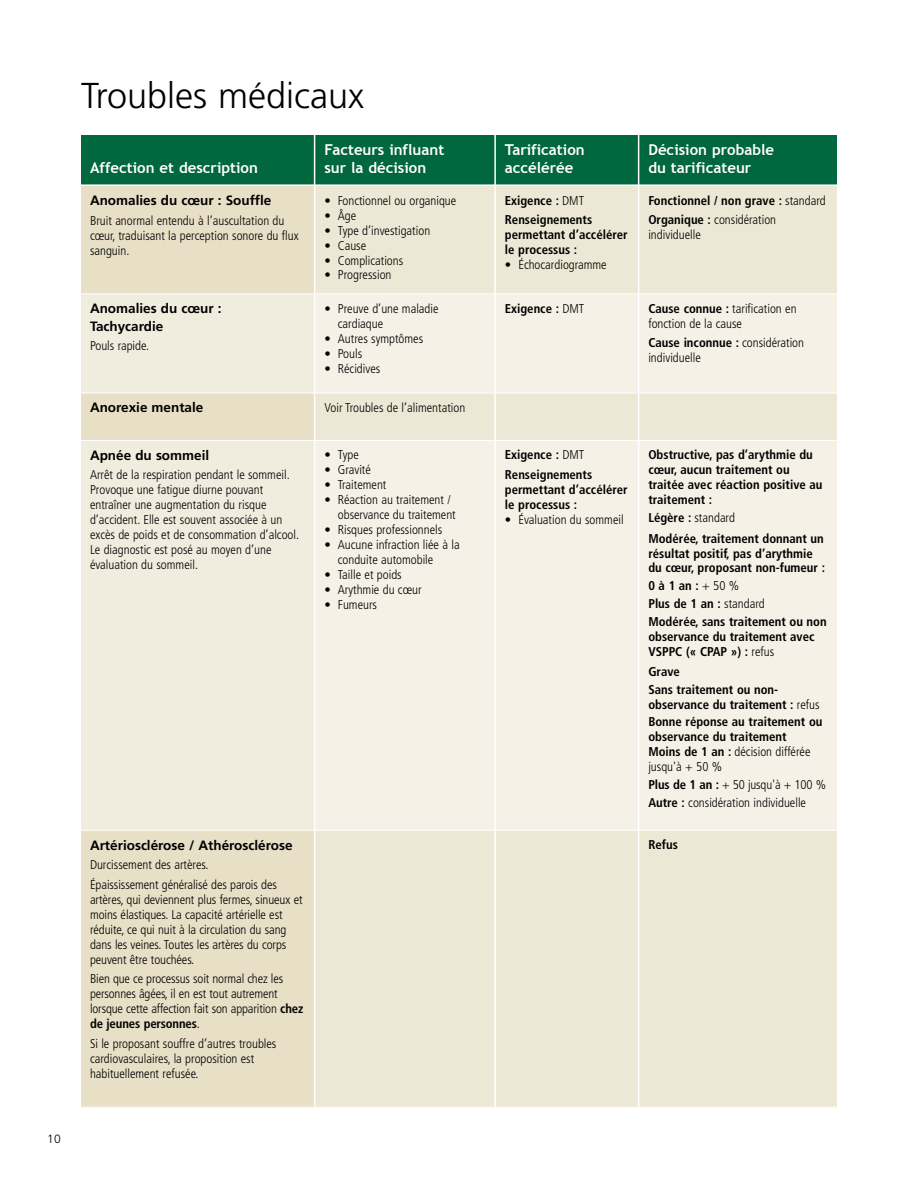
<style>
.page{position:relative;width:918px;height:1188px;background:#fff}
.page>*{position:absolute;margin:0;border:0;box-sizing:border-box;transform-origin:0 0}
.t1{font:300 36px "Frutiger";color:#000}
.t2{font:700 15px/18px "Trebuchet MS";color:#fff}
.t3{font:700 13.5px/17.2px "Frutiger";color:#000}
.t4{font:300 condensed 12.75px/15px "Frutiger";color:#000}
.t5{font:700 condensed 12.75px/15px "Frutiger";color:#000}
.t6{font:300 12px "Frutiger";color:#000}
.s1{font-weight:300}
.s2{font-weight:700}
</style>
<div class="page">
<div style="left:81px;top:135px;width:234px;height:50px;background:#00673e"></div>
<div style="left:315px;top:135px;width:180px;height:50px;background:#00673e"></div>
<div style="left:495px;top:135px;width:144px;height:50px;background:#00673e"></div>
<div style="left:639px;top:135px;width:198px;height:50px;background:#00673e"></div>
<div style="left:81px;top:185px;width:234px;height:109px;background:#e7dfc6"></div>
<div style="left:315px;top:185px;width:180px;height:109px;background:#ede8d5"></div>
<div style="left:495px;top:185px;width:144px;height:109px;background:#ede8d5"></div>
<div style="left:639px;top:185px;width:198px;height:109px;background:#ede8d5"></div>
<div style="left:81px;top:294px;width:233px;height:99px;background:#f0ecde"></div>
<div style="left:315px;top:294px;width:179px;height:99px;background:#f5f1e7"></div>
<div style="left:496px;top:294px;width:142px;height:99px;background:#f5f1e7"></div>
<div style="left:639px;top:294px;width:198px;height:99px;background:#f5f1e7"></div>
<div style="left:81px;top:393px;width:234px;height:47px;background:#e7dfc6"></div>
<div style="left:315px;top:393px;width:180px;height:47px;background:#ede8d5"></div>
<div style="left:495px;top:393px;width:144px;height:47px;background:#ede8d5"></div>
<div style="left:639px;top:393px;width:198px;height:47px;background:#ede8d5"></div>
<div style="left:81px;top:441px;width:233px;height:389px;background:#f0ecde"></div>
<div style="left:315px;top:441px;width:179px;height:389px;background:#f5f1e7"></div>
<div style="left:496px;top:441px;width:142px;height:389px;background:#f5f1e7"></div>
<div style="left:639px;top:441px;width:198px;height:389px;background:#f5f1e7"></div>
<div style="left:81px;top:830px;width:234px;height:278px;background:#e7dfc6"></div>
<div style="left:315px;top:830px;width:180px;height:278px;background:#ede8d5"></div>
<div style="left:495px;top:830px;width:144px;height:278px;background:#ede8d5"></div>
<div style="left:639px;top:830px;width:198px;height:278px;background:#ede8d5"></div>
<hr style="left:314px;top:135px;width:1px;height:973px;background:#fff">
<hr style="left:494px;top:135px;width:2px;height:973px;background:#fff">
<hr style="left:638px;top:135px;width:1px;height:973px;background:#fff">
<hr style="left:81px;top:184px;width:756px;height:2px;background:#fff">
<hr style="left:81px;top:293px;width:756px;height:1px;background:#fff">
<hr style="left:81px;top:393px;width:756px;height:1px;background:#fff">
<hr style="left:81px;top:830px;width:756px;height:1px;background:#fff">
<hr style="left:81px;top:1107px;width:756px;height:1px;background:#fff">
<h1 class="t1" style="left:81px;top:75px;width:285px">Troubles médicaux</h1>
<p class="t2" style="left:90px;top:159px;width:170px">Affection et description</p>
<p class="t3" style="left:90px;top:192px;width:183px">Anomalies du cœur : Souffle</p>
<p class="t4" style="left:90px;top:213px;width:210px">Bruit anormal entendu à l’auscultation du cœur, traduisant la perception sonore du flux sanguin.</p>
<p class="t3" style="left:90px;top:300px;width:133px">Anomalies du cœur :<br>Tachycardie</p>
<p class="t4" style="left:90px;top:338px;width:61px">Pouls rapide.</p>
<p class="t2" style="left:324px;top:141px;width:121px">Facteurs influant sur la décision</p>
<p class="t2" style="left:505px;top:141px;width:81px">Tarification accélérée</p>
<p class="t2" style="left:648px;top:141px;width:127px">Décision probable du tarificateur</p>
<p class="t4" style="left:324px;top:193px;width:133px">• Fonctionnel ou organique</p>
<p class="t4" style="left:324px;top:208px;width:33px">• Âge</p>
<p class="t4" style="left:324px;top:223px;width:107px">• Type d’investigation</p>
<p class="t4" style="left:324px;top:238px;width:43px">• Cause</p>
<p class="t4" style="left:324px;top:253px;width:80px">• Complications</p>
<p class="t4" style="left:324px;top:268px;width:69px">• Progression</p>
<p class="t4" style="left:338px;top:301px;width:102px;text-indent:-14px">• Preuve d’une maladie cardiaque</p>
<p class="t4" style="left:324px;top:331px;width:100px">• Autres symptômes</p>
<p class="t4" style="left:324px;top:346px;width:39px">• Pouls</p>
<p class="t4" style="left:324px;top:361px;width:58px">• Récidives</p>
<p class="t5" style="left:505px;top:190px;width:89px;line-height:19.5px">Exigence : <span class="s1">DMT<br></span>Renseignements</p>
<p class="t5" style="left:505px;top:227px;width:124px">permettant d’accélérer le processus :</p>
<p class="t4" style="left:505px;top:257px;width:103px">• Échocardiogramme</p>
<p class="t5" style="left:648px;top:190px;width:179px;line-height:19.5px">Fonctionnel / non grave : <span class="s1">standard<br></span>Organique : <span class="s1">considération</span></p>
<p class="t4" style="left:648px;top:227px;width:54px">individuelle</p>
<p class="t5" style="left:505px;top:301px;width:81px">Exigence : <span class="s1">DMT</span></p>
<p class="t4" style="left:648px;top:301px;width:150px"><span class="s2">Cause connue :</span> tarification en fonction de la cause</p>
<p class="t4" style="left:648px;top:336px;width:157px"><span class="s2">Cause inconnue :</span> considération individuelle</p>
<p class="t3" style="left:90px;top:399px;width:115px">Anorexie mentale</p>
<p class="t4" style="left:324px;top:400px;width:142px">Voir Troubles de l’alimentation</p>
<p class="t3" style="left:90px;top:447px;width:121px">Apnée du sommeil</p>
<p class="t4" style="left:90px;top:468px;width:211px">Arrêt de la respiration pendant le sommeil.<br>Provoque une fatigue diurne pouvant entraîner une augmentation du risque d’accident. Elle est souvent associée à un excès de poids et de consommation d’alcool.<br>Le diagnostic est posé au moyen d’une évaluation du sommeil.</p>
<p class="t4" style="left:324px;top:448px;width:36px">• Type</p>
<p class="t4" style="left:324px;top:463px;width:48px">• Gravité</p>
<p class="t4" style="left:324px;top:478px;width:64px">• Traitement</p>
<p class="t4" style="left:338px;top:493px;width:120px;text-indent:-14px">• Réaction au traitement / observance du traitement</p>
<p class="t4" style="left:324px;top:523px;width:119px">• Risques professionnels</p>
<p class="t4" style="left:338px;top:538px;width:123px;text-indent:-14px">• Aucune infraction liée à la conduite automobile</p>
<p class="t4" style="left:324px;top:568px;width:79px">• Taille et poids</p>
<p class="t4" style="left:324px;top:583px;width:99px">• Arythmie du cœur</p>
<p class="t4" style="left:324px;top:598px;width:54px">• Fumeurs</p>
<p class="t3" style="left:90px;top:836px;width:204px">Artériosclérose / Athérosclérose</p>
<p class="t4" style="left:90px;top:855px;width:188px;line-height:19.5px">Durcissement des artères.<br>Épaississement généralisé des parois des</p>
<p class="t4" style="left:90px;top:892px;width:214px">artères, qui deviennent plus fermes, sinueux et moins élastiques. La capacité artérielle est réduite, ce qui nuit à la circulation du sang dans les veines. Toutes les artères du corps peuvent être touchées.</p>
<p class="t4" style="left:90px;top:972px;width:215px">Bien que ce processus soit normal chez les personnes âgées, il en est tout autrement lorsque cette affection fait son apparition <span class="s2">chez de jeunes personnes</span>.</p>
<p class="t4" style="left:90px;top:1036px;width:188px">Si le proposant souffre d’autres troubles cardiovasculaires, la proposition est habituellement refusée.</p>
<p class="t5" style="left:505px;top:445px;width:89px;line-height:19.5px">Exigence : <span class="s1">DMT<br></span>Renseignements</p>
<p class="t5" style="left:505px;top:482px;width:124px">permettant d’accélérer le processus :</p>
<p class="t4" style="left:505px;top:512px;width:120px">• Évaluation du sommeil</p>
<p class="t5" style="left:648px;top:448px;width:176px">Obstructive, pas d’arythmie du cœur, aucun traitement ou traitée avec réaction positive au traitement :</p>
<p class="t5" style="left:648px;top:508px;width:177px;line-height:20.4px">Légère : <span class="s1">standard<br></span>Modérée, traitement donnant un</p>
<p class="t5" style="left:648px;top:546px;width:178px">résultat positif, pas d’arythmie du cœur, proposant non-fumeur :</p>
<p class="t5" style="left:648px;top:577px;width:180px;line-height:17.7px">0 à 1 an : <span class="s1">+ 50 %<br></span>Plus de 1 an : <span class="s1">standard<br></span>Modérée, sans traitement ou non</p>
<p class="t5" style="left:648px;top:629px;width:168px">observance du traitement avec<br>VSPPC (« CPAP ») : <span class="s1">refus</span></p>
<p class="t5" style="left:648px;top:663px;width:131px;line-height:17.7px">Grave<br>Sans traitement ou non-</p>
<p class="t5" style="left:648px;top:695px;width:176px;line-height:17.7px">observance du traitement : <span class="s1">refus<br></span>Bonne réponse au traitement ou</p>
<p class="t5" style="left:648px;top:729px;width:164px">observance du traitement<br>Moins de 1 an : <span class="s1">décision différée jusqu'à + 50 %</span></p>
<p class="t4" style="left:648px;top:776px;width:179px;line-height:17.7px"><span class="s2">Plus de 1 an :</span> + 50 jusqu'à + 100 %<br><span class="s2">Autre :</span> considération individuelle</p>
<p class="t5" style="left:648px;top:837px;width:31px">Refus</p>
<p class="t6" style="left:47px;top:1132px;width:15px">10</p>
</div>
